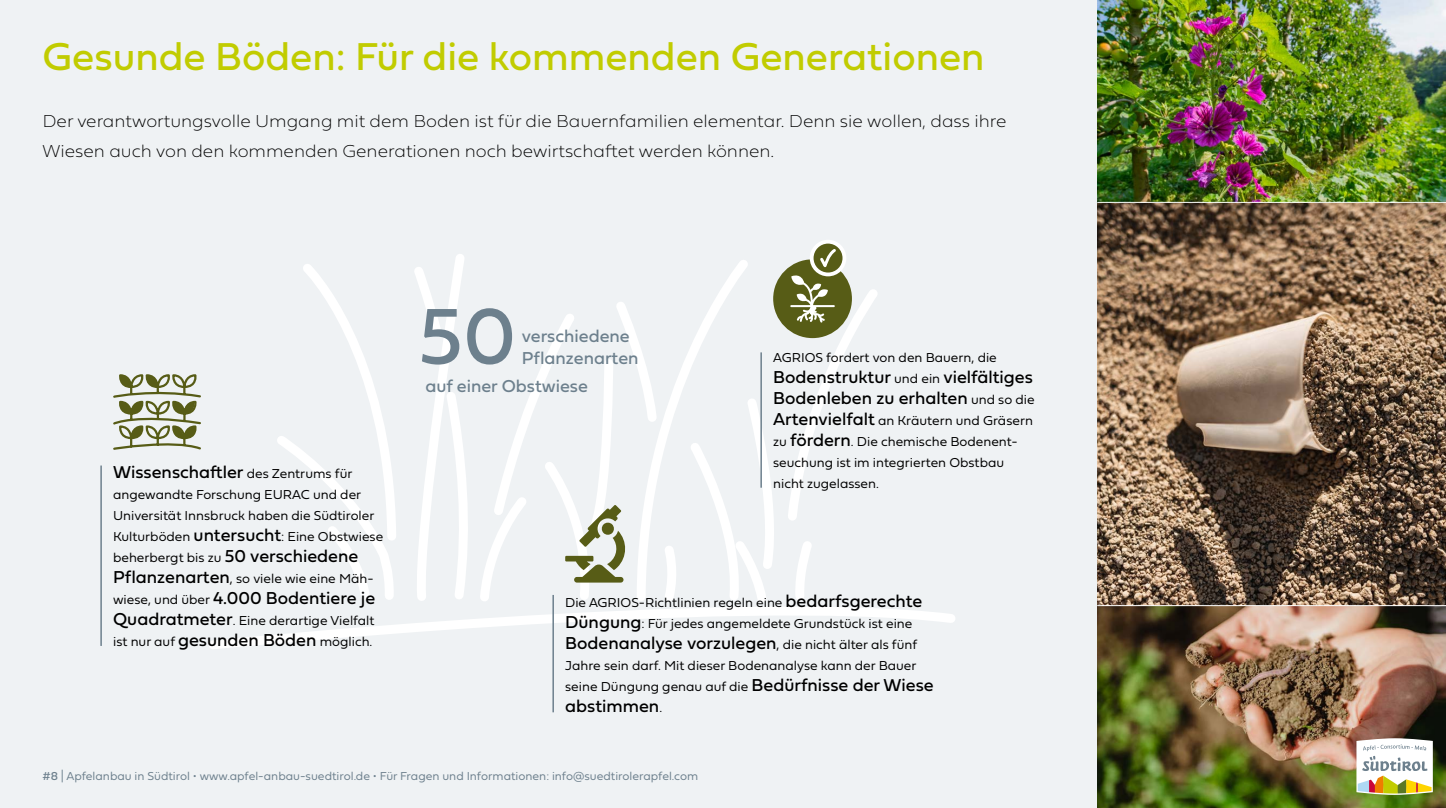
<style>
.page{position:relative;width:1446px;height:808px;background:#fff}
.page>*{position:absolute;margin:0;border:0;box-sizing:border-box;transform-origin:0 0}
.t1{font:82.5px "Fieldwork Geo Regular";color:#6d808d}
.t2{font:40.5px "Fieldwork Geo Regular";color:#c1cc00}
.t3{font:18px/21px "Fieldwork Geo Regular";color:#000}
.t4{font:18px/30px "Fieldwork Geo Hair";color:#000}
.t5{font:18px/21.6px "Fieldwork Geo Regular";color:#6d808d}
.t6{font:13.5px/21px "Fieldwork Geo Light";color:#000}
.t7{font:12px "Fieldwork Geo Light";color:#6d808d}
.s1{font-family:"Fieldwork Geo Light";font-size:13.5px}
.s2{font-family:"Fieldwork Geo Regular";font-size:18px}
.s3{font-family:"Fieldwork Geo Regular"}
</style>
<div class="page">
<div style="left:0;top:0;width:1097px;height:808px;background:#eff2f4"></div>
<img style="left:1097px;top:203px;width:349px;height:402px">
<img style="left:1097px;top:0;width:349px;height:202px">
<img style="left:1097px;top:606px;width:349px;height:202px">
<svg style="left:209px;top:253px;width:746px;height:396px"></svg>
<hr style="left:100px;top:465px;width:2px;height:181px;background:#6d808d">
<div style="left:773px;top:259px;width:79px;height:79px;background:#575c16;border-radius:50%"></div>
<svg style="left:810px;top:240px;width:36px;height:36px"></svg>
<div style="left:813px;top:244px;width:29px;height:29px;background:#575c16;border-radius:50%"></div>
<svg style="left:790px;top:246px;width:48px;height:77px"></svg>
<hr style="left:552px;top:595px;width:2px;height:117px;background:#6d808d">
<hr style="left:760px;top:352px;width:2px;height:136px;background:#6d808d">
<svg style="left:113px;top:375px;width:88px;height:75px"></svg>
<svg style="left:565px;top:505px;width:63px;height:78px"></svg>
<svg style="left:1356px;top:738px;width:77px;height:57px"></svg>
<h2 class="t2" style="left:43px;top:25px;width:943px">Gesunde Böden: Für die kommenden Generationen</h2>
<h3 class="t4" style="left:43px;top:105px;width:965px">Der verantwortungsvolle Umgang mit dem Boden ist für die Bauernfamilien elementar. Denn sie wollen, dass ihre<br>Wiesen auch von den kommenden Generationen noch bewirtschaftet werden können.</h3>
<h3 class="t3" style="left:113px;top:461px;width:241px">Wissenschaftler <span class="s1">des Zentrums für</span></h3>
<p class="t6" style="left:113px;top:483px;width:272px">angewandte Forschung EURAC und der Universität Innsbruck haben die Südtiroler Kulturböden <span class="s2">untersucht</span>: Eine Obstwiese beherbergt bis zu <span class="s2">50 verschiedene Pflanzenarten</span>, so viele wie eine Mäh-</p>
<h3 class="t3" style="left:113px;top:587px;width:264px"><span class="s1">wiese, und über</span> 4.000 Bodentiere je</h3>
<p class="t6" style="left:113px;top:609px;width:263px"><span class="s2">Quadratmeter</span>. Eine derartige Vielfalt ist nur auf <span class="s2">gesunden Böden</span> möglich.</p>
<h1 class="t1" style="left:418px;top:271px;width:99px">50</h1>
<h3 class="t5" style="left:522px;top:325px;width:118px">verschiedene<br>Pflanzenarten</h3>
<h3 class="t5" style="left:425px;top:374px;width:164px">auf einer Obstwiese</h3>
<p class="t6" style="left:773px;top:346px;width:225px">AGRIOS fordert von den Bauern, die</p>
<h3 class="t3" style="left:773px;top:365px;width:263px">Bodenstruktur <span class="s1">und ein</span> vielfältiges<br>Bodenleben zu erhalten <span class="s1">und so die</span></h3>
<p class="t6" style="left:773px;top:409px;width:261px"><span class="s2">Artenvielfalt</span> an Kräutern und Gräsern zu <span class="s2">fördern</span>. Die chemische Bodenent&shy;seuchung ist im integrierten Obstbau nicht zugelassen.</p>
<p class="t6" style="left:565px;top:592px;width:359px">Die AGRIOS-Richtlinien regeln eine <span class="s2">bedarfsgerechte<br>Düngung</span>: Für jedes angemeldete Grundstück ist eine</p>
<h3 class="t3" style="left:565px;top:632px;width:353px">Bodenanalyse vorzulegen<span class="s1">, die nicht älter als fünf</span></h3>
<p class="t6" style="left:565px;top:655px;width:370px">Jahre sein darf. Mit dieser Bodenanalyse kann der Bauer seine Düngung genau auf die <span class="s2">Bedürfnisse der Wiese</span></p>
<h3 class="t3" style="left:565px;top:695px;width:98px">abstimmen<span class="s1">.</span></h3>
<p class="t7" style="left:43px;top:766px;width:657px"><span class="s3">#8</span> | Apfelanbau in Südtirol • www.apfel-anbau-suedtirol.de • Für Fragen und Informationen: info@suedtirolerapfel.com</p>
</div>
